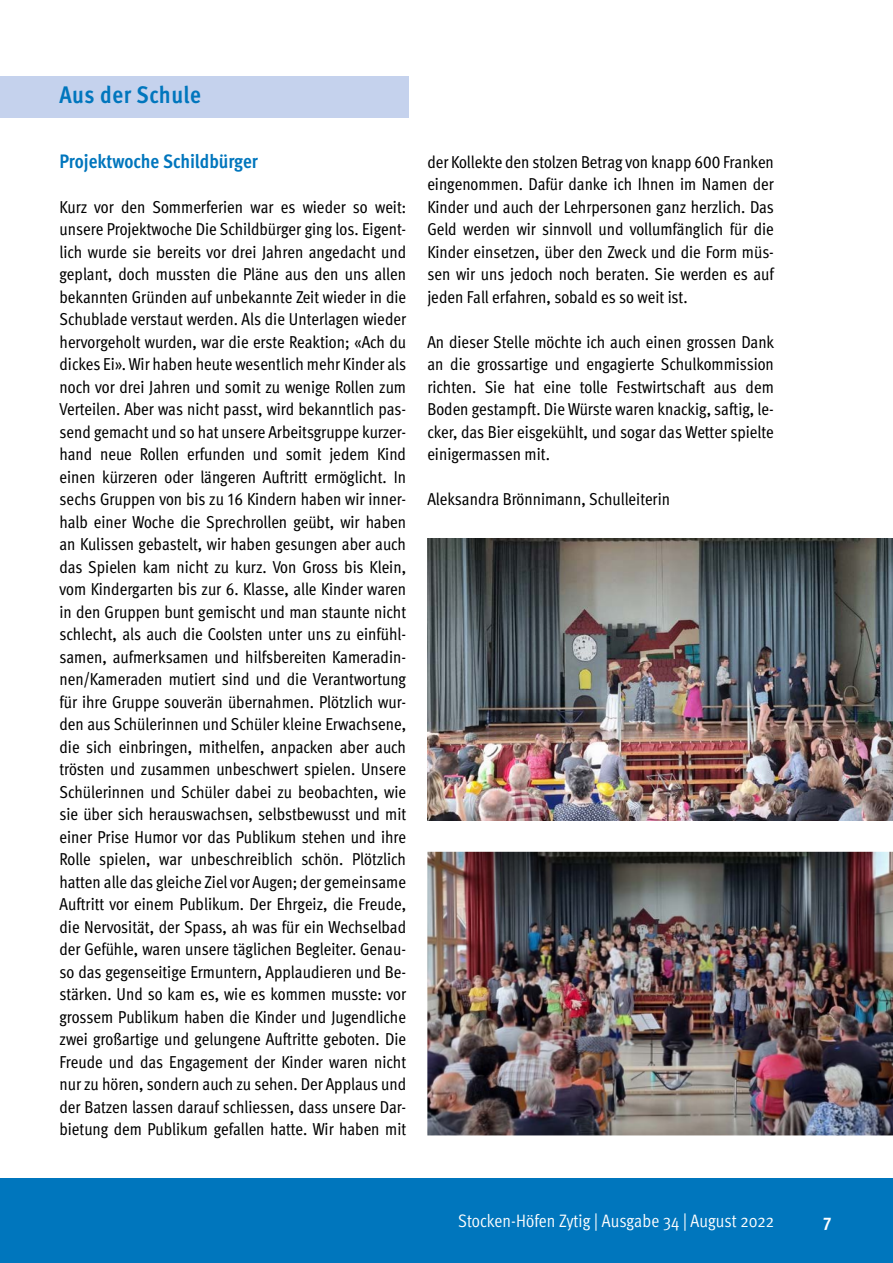
<style>
.page{position:relative;width:893px;height:1263px;background:#fff}
.page>*{position:absolute;margin:0;border:0;box-sizing:border-box;transform-origin:0 0}
.t1{font:700 condensed 24px "Meta Pro";letter-spacing:.02em;color:#0076bd}
.t2{font:700 condensed 19.5px "Meta Pro";letter-spacing:-.005em;color:#0076bd}
.t3{font:18px "Meta Pro Cond Norm";color:#fff}
.t4{font:700 condensed 18px "Meta Pro";color:#fff}
.t5{font:condensed 17.25px/22.5px "Meta Pro";color:#000;text-align:justify}
</style>
<div class="page">
<div style="left:0;top:1178px;width:893px;height:85px;background:#0076bd"></div>
<div style="left:0;top:77px;width:408px;height:41px;background:#c5d2ed"></div>
<img style="left:427px;top:539px;width:466px;height:281px">
<img style="left:427px;top:852px;width:466px;height:283px">
<h1 class="t1" style="left:60px;top:76px;width:143px">Aus der Schule</h1>
<p class="t2" style="left:60px;top:146px;width:200px">Projektwoche Schildbürger</p>
<p class="t5" style="left:60px;top:194px;width:348px">Kurz vor den Sommerferien war es wieder so weit: unsere Projektwoche Die Schildbürger ging los. Eigent&shy;lich wurde sie bereits vor drei Jahren angedacht und geplant, doch mussten die Pläne aus den uns allen bekannten Gründen auf unbekannte Zeit wieder in die Schublade verstaut werden. Als die Unterlagen wieder hervorgeholt wurden, war die erste Reaktion; «Ach du dickes Ei». Wir haben heute wesentlich mehr Kinder als noch vor drei Jahren und somit zu wenige Rollen zum Verteilen. Aber was nicht passt, wird bekanntlich pas&shy;send gemacht und so hat unsere Arbeitsgruppe kurzer&shy;hand neue Rollen erfunden und somit jedem Kind einen kürzeren oder längeren Auftritt ermöglicht. In sechs Gruppen von bis zu 16 Kindern haben wir inner&shy;halb einer Woche die Sprechrollen geübt, wir haben an Kulissen gebastelt, wir haben gesungen aber auch das Spielen kam nicht zu kurz. Von Gross bis Klein, vom Kindergarten bis zur 6. Klasse, alle Kinder waren in den Gruppen bunt gemischt und man staunte nicht schlecht, als auch die Coolsten unter uns zu einfühl&shy;samen, aufmerksamen und hilfsbereiten Kameradin&shy;nen/Kameraden mutiert sind und die Verantwortung für ihre Gruppe souverän übernahmen. Plötzlich wur&shy;den aus Schülerinnen und Schüler kleine Erwachsene, die sich einbringen, mithelfen, anpacken aber auch trösten und zusammen unbeschwert spielen. Unsere Schülerinnen und Schüler dabei zu beobachten, wie sie über sich herauswachsen, selbstbewusst und mit einer Prise Humor vor das Publikum stehen und ihre Rolle spielen, war unbeschreiblich schön. Plötzlich hatten alle das gleiche Ziel vor Augen; der gemeinsame Auftritt vor einem Publikum. Der Ehrgeiz, die Freude, die Nervosität, der Spass, ah was für ein Wechselbad der Gefühle, waren unsere täglichen Begleiter. Genau&shy;so das gegenseitige Ermuntern, Applaudieren und Be&shy;stärken. Und so kam es, wie es kommen musste: vor grossem Publikum haben die Kinder und Jugendliche zwei großartige und gelungene Auftritte geboten. Die Freude und das Engagement der Kinder waren nicht nur zu hören, sondern auch zu sehen. Der Applaus und der Batzen lassen darauf schliessen, dass unsere Dar&shy;bietung dem Publikum gefallen hatte. Wir haben mit</p>
<p class="t5" style="left:427px;top:149px;width:348px">der Kollekte den stolzen Betrag von knapp 600 Franken eingenommen. Dafür danke ich Ihnen im Namen der Kinder und auch der Lehrpersonen ganz herzlich. Das Geld werden wir sinnvoll und vollumfänglich für die Kinder einsetzen, über den Zweck und die Form müs&shy;sen wir uns jedoch noch beraten. Sie werden es auf jeden Fall erfahren, sobald es so weit ist.</p>
<p class="t5" style="left:427px;top:329px;width:348px">An dieser Stelle möchte ich auch einen grossen Dank an die grossartige und engagierte Schulkommission richten. Sie hat eine tolle Festwirtschaft aus dem Boden gestampft. Die Würste waren knackig, saftig, le&shy;cker, das Bier eisgekühlt, und sogar das Wetter spielte einigermassen mit.</p>
<p class="t5" style="left:427px;top:486px;width:244px">Aleksandra Brönnimann, Schulleiterin</p>
<p class="t3" style="left:458px;top:1207px;width:317px">Stocken-Höfen Zytig | Ausgabe 34 | August 2022</p>
<p class="t4" style="left:823px;top:1206px;width:10px">7</p>
</div>
